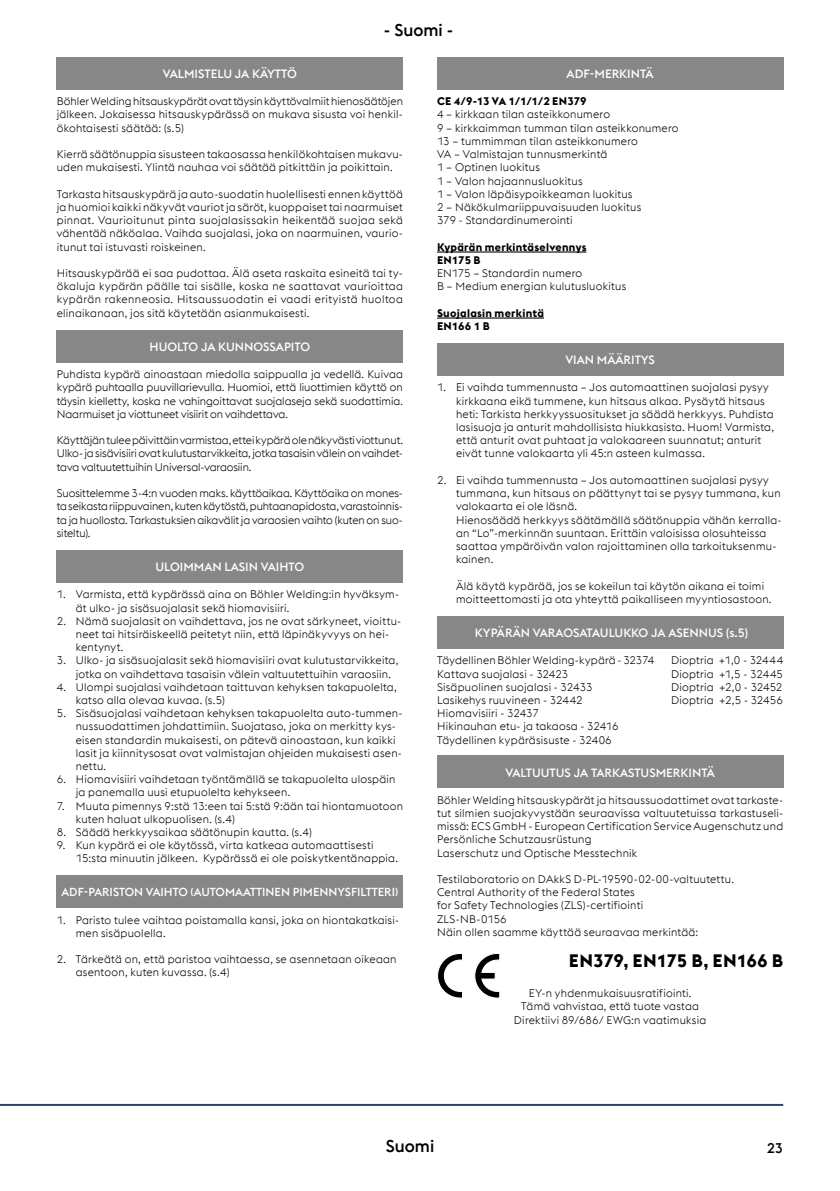
<style>
.page{position:relative;width:840px;height:1191px;background:#fff}
.page>*{position:absolute;margin:0;border:0;box-sizing:border-box;transform-origin:0 0}
.t1{font:700 18px "voestalpine";letter-spacing:-.015em;color:#000}
.t2{font:500 17px "voestalpine";color:#000}
.t3{font:500 14px "voestalpine";color:#000}
.t4{font:500 12px "voestalpine";color:#fff}
.t5{font:500 11.6px "voestalpine";color:#fff}
.t6{font:300 11px/13.2px "voestalpine";letter-spacing:.02em;color:#000}
.t7{font:700 11px/13.2px "voestalpine";letter-spacing:.025em;color:#000}
.t8{font:700 11px "voestalpine";letter-spacing:-.005em;color:#000}
</style>
<div class="page">
<hr style="left:0;top:1104px;width:782px;height:2px;background:#304467">
<div style="left:57px;top:57px;width:346px;height:33px;background:#868786"></div>
<div style="left:57px;top:330px;width:346px;height:33px;background:#868786"></div>
<div style="left:57px;top:550px;width:346px;height:33px;background:#868786"></div>
<div style="left:57px;top:875px;width:346px;height:33px;background:#868786"></div>
<div style="left:437px;top:57px;width:345px;height:33px;background:#868786"></div>
<hr style="left:437px;top:251px;width:149px;height:1px;background:#000">
<hr style="left:437px;top:317px;width:106px;height:1px;background:#000">
<div style="left:437px;top:343px;width:345px;height:33px;background:#868786"></div>
<div style="left:437px;top:616px;width:345px;height:33px;background:#868786"></div>
<div style="left:437px;top:755px;width:345px;height:33px;background:#868786"></div>
<svg style="left:474px;top:953px;width:26px;height:45px"></svg>
<svg style="left:437px;top:953px;width:25px;height:45px"></svg>
<h2 class="t2" style="left:383px;top:20px;width:71px">- Suomi -</h2>
<p class="t4" style="left:163px;top:66px;width:135px">VALMISTELU JA KÄYTTÖ</p>
<p class="t6" style="left:57px;top:95px;width:347px;text-align:justify">Böhler Welding hitsauskypärät ovat täysin käyttövalmiit hienosäätöjen jälkeen. Jokaisessa hitsauskypärässä on mukava sisusta voi henkil&shy;ökohtaisesti säätää: (s.5)</p>
<p class="t6" style="left:57px;top:148px;width:347px">Kierrä säätönuppia sisusteen takaosassa henkilökohtaisen mukavu&shy;uden mukaisesti. Ylintä nauhaa voi säätää pitkittäin ja poikittain.</p>
<p class="t6" style="left:57px;top:187px;width:347px;text-align:justify">Tarkasta hitsauskypärä ja auto-suodatin huolellisesti ennen käyttöä ja huomioi kaikki näkyvät vauriot ja säröt, kuoppaiset tai naarmuiset pinnat. Vaurioitunut pinta suojalasissakin heikentää suojaa sekä vähentää näköalaa. Vaihda suojalasi, joka on naarmuinen, vaurio&shy;itunut tai istuvasti roiskeinen.</p>
<p class="t6" style="left:57px;top:266px;width:347px;text-align:justify">Hitsauskypärää ei saa pudottaa. Älä aseta raskaita esineitä tai ty&shy;ökaluja kypärän päälle tai sisälle, koska ne saattavat vaurioittaa kypärän rakenneosia. Hitsaussuodatin ei vaadi erityistä huoltoa elinaikanaan, jos sitä käytetään asianmukaisesti.</p>
<p class="t4" style="left:149px;top:339px;width:162px">HUOLTO JA KUNNOSSAPITO</p>
<p class="t6" style="left:57px;top:368px;width:347px;text-align:justify">Puhdista kypärä ainoastaan miedolla saippualla ja vedellä. Kuivaa kypärä puhtaalla puuvillarievulla. Huomioi, että liuottimien käyttö on täysin kielletty, koska ne vahingoittavat suojalaseja sekä suodattimia.<br>Naarmuiset ja viottuneet visiirit on vaihdettava.</p>
<p class="t6" style="left:57px;top:434px;width:347px;text-align:justify">Käyttäjän tulee päivittäin varmistaa, ettei kypärä ole näkyvästi viottunut.<br>Ulko- ja sisävisiiri ovat kulutustarvikkeita, jotka tasaisin välein on vaihdet&shy;tava valtuutettuihin Universal-varaosiin.</p>
<p class="t6" style="left:57px;top:486px;width:347px;text-align:justify">Suosittelemme 3-4:n vuoden maks. käyttöaikaa. Käyttöaika on mones&shy;ta seikasta riippuvainen, kuten käytöstä, puhtaanapidosta, varastoinnis&shy;ta ja huollosta. Tarkastuksien aikavälit ja varaosien vaihto (kuten on suo&shy;siteltu).</p>
<p class="t4" style="left:155px;top:559px;width:150px">ULOIMMAN LASIN VAIHTO</p>
<p class="t6" style="left:76px;top:588px;width:324px;text-indent:-19px">1. Varmista, että kypärässä aina on Böhler Welding:in hyväksym&shy;ät ulko- ja sisäsuojalasit sekä hiomavisiiri.</p>
<p class="t6" style="left:76px;top:614px;width:327px;text-indent:-19px">2. Nämä suojalasit on vaihdettava, jos ne ovat särkyneet, vioittu&shy;neet tai hitsiräiskeellä peitetyt niin, että läpinäkyvyys on hei&shy;kentynyt.</p>
<p class="t6" style="left:76px;top:654px;width:324px;text-indent:-19px">3. Ulko- ja sisäsuojalasit sekä hiomavisiiri ovat kulutustarvikkeita, jotka on vaihdettava tasaisin välein valtuutettuihin varaosiin.</p>
<p class="t6" style="left:76px;top:680px;width:322px;text-indent:-19px">4. Ulompi suojalasi vaihdetaan taittuvan kehyksen takapuolelta, katso alla olevaa kuvaa. (s.5)</p>
<p class="t6" style="left:76px;top:707px;width:328px;text-indent:-19px">5. Sisäsuojalasi vaihdetaan kehyksen takapuolelta auto-tummen&shy;nussuodattimen johdattimiin. Suojataso, joka on merkitty kys&shy;eisen standardin mukaisesti, on pätevä ainoastaan, kun kaikki lasit ja kiinnitysosat ovat valmistajan ohjeiden mukaisesti asen&shy;nettu.</p>
<p class="t6" style="left:76px;top:773px;width:321px;text-indent:-19px">6. Hiomavisiiri vaihdetaan työntämällä se takapuolelta ulospäin ja panemalla uusi etupuolelta kehykseen.</p>
<p class="t6" style="left:76px;top:799px;width:328px;text-indent:-19px">7. Muuta pimennys 9:stä 13:een tai 5:stä 9:ään tai hiontamuotoon kuten haluat ulkopuolisen. (s.4)</p>
<p class="t6" style="left:57px;top:825px;width:256px">8. Säädä herkkyysaikaa säätönupin kautta. (s.4)</p>
<p class="t6" style="left:76px;top:839px;width:323px;text-indent:-19px">9. Kun kypärä ei ole käytössä, virta katkeaa automaattisesti<br>15:sta minuutin jälkeen. Kypärässä ei ole poiskytkentänappia.</p>
<p class="t5" style="left:61px;top:885px;width:338px">ADF-PARISTON VAIHTO (AUTOMAATTINEN PIMENNYSFILTTERI)</p>
<p class="t6" style="left:76px;top:913px;width:324px;text-indent:-19px">1. Paristo tulee vaihtaa poistamalla kansi, joka on hiontakatkaisi&shy;men sisäpuolella.</p>
<p class="t6" style="left:76px;top:952px;width:322px;text-indent:-19px">2. Tärkeätä on, että paristoa vaihtaessa, se asennetaan oikeaan asentoon, kuten kuvassa. (s.4)</p>
<p class="t4" style="left:566px;top:66px;width:88px">ADF-MERKINTÄ</p>
<p class="t8" style="left:437px;top:94px;width:151px">CE 4/9-13 VA 1/1/1/2 EN379</p>
<p class="t6" style="left:437px;top:108px;width:243px">4 – kirkkaan tilan asteikkonumero<br>9 – kirkkaimman tumman tilan asteikkonumero 13 – tummimman tilan asteikkonumero<br>VA – Valmistajan tunnusmerkintä<br>1 – Optinen luokitus<br>1 – Valon hajaannusluokitus<br>1 – Valon läpäisypoikkeaman luokitus<br>2 – Näkökulmariippuvaisuuden luokitus<br>379 - Standardinumerointi</p>
<p class="t7" style="left:437px;top:240px;width:151px">Kypärän merkintäselvennys<br>EN175 B</p>
<p class="t6" style="left:437px;top:266px;width:191px">EN175 – Standardin numero<br>B – Medium energian kulutusluokitus</p>
<p class="t7" style="left:437px;top:306px;width:108px">Suojalasin merkintä<br>EN166 1 B</p>
<p class="t4" style="left:565px;top:353px;width:91px">VIAN MÄÄRITYS</p>
<p class="t6" style="left:456px;top:381px;width:319px;text-indent:-19px">1. Ei vaihda tummennusta – Jos automaattinen suojalasi pysyy kirkkaana eikä tummene, kun hitsaus alkaa. Pysäytä hitsaus heti: Tarkista herkkyyssuositukset ja säädä herkkyys. Puhdista lasisuoja ja anturit mahdollisista hiukkasista. Huom! Varmista, että anturit ovat puhtaat ja valokaareen suunnatut; anturit eivät tunne valokaarta yli 45:n asteen kulmassa.</p>
<p class="t6" style="left:456px;top:473px;width:327px;text-indent:-19px">2. Ei vaihda tummennusta – Jos automaattinen suojalasi pysyy tummana, kun hitsaus on päättynyt tai se pysyy tummana, kun valokaarta ei ole läsnä.<br>Hienosäädä herkkyys säätämällä säätönuppia vähän kerralla&shy;an “Lo”-merkinnän suuntaan. Erittäin valoisissa olosuhteissa saattaa ympäröivän valon rajoittaminen olla tarkoituksenmu&shy;kainen.</p>
<p class="t6" style="left:456px;top:579px;width:317px">Älä käytä kypärää, jos se kokeilun tai käytön aikana ei toimi moitteettomasti ja ota yhteyttä paikalliseen myyntiosastoon.</p>
<p class="t4" style="left:474px;top:625px;width:274px">KYPÄRÄN VARAOSATAULUKKO JA ASENNUS (s.5)</p>
<p class="t6" style="left:437px;top:654px;width:219px">Täydellinen Böhler Welding-kypärä - 32374<br>Kattava suojalasi - 32423<br>Sisäpuolinen suojalasi - 32433<br>Lasikehys ruuvineen - 32442<br>Hiomavisiiri - 32437<br>Hikinauhan etu- ja takaosa - 32416<br>Täydellinen kypäräsisuste - 32406</p>
<p class="t4" style="left:505px;top:765px;width:211px">VALTUUTUS JA TARKASTUSMERKINTÄ</p>
<p class="t6" style="left:437px;top:793px;width:347px">Böhler Welding hitsauskypärät ja hitsaussuodattimet ovat tarkaste&shy;tut silmien suojakyvystään seuraavissa valtuutetuissa tarkastuseli&shy;missä: ECS GmbH - European Certification Service Augenschutz und Persönliche Schutzausrüstung<br>Laserschutz und Optische Messtechnik</p>
<p class="t6" style="left:437px;top:872px;width:298px">Testilaboratorio on DAkkS D-PL-19590-02-00-valtuutettu.<br>Central Authority of the Federal States<br>for Safety Technologies (ZLS)-certifiointi<br>ZLS-NB-0156<br>Näin ollen saamme käyttää seuraavaa merkintää:</p>
<p class="t6" style="left:670px;top:654px;width:113px;text-align:justify">Dioptria +1,0 - 32444<br>Dioptria +1,5 - 32445<br>Dioptria +2,0 - 32452<br>Dioptria +2,5 - 32456</p>
<h1 class="t1" style="left:568px;top:949px;width:216px">EN379, EN175 B, EN166 B</h1>
<p class="t6" style="left:513px;top:986px;width:194px;text-align:center">EY-n yhdenmukaisuusratifiointi.<br>Tämä vahvistaa, että tuote vastaa<br>Direktiivi 89/686/ EWG:n vaatimuksia</p>
<h2 class="t2" style="left:385px;top:1136px;width:50px">Suomi</h2>
<p class="t3" style="left:766px;top:1140px;width:18px">23</p>
</div>
